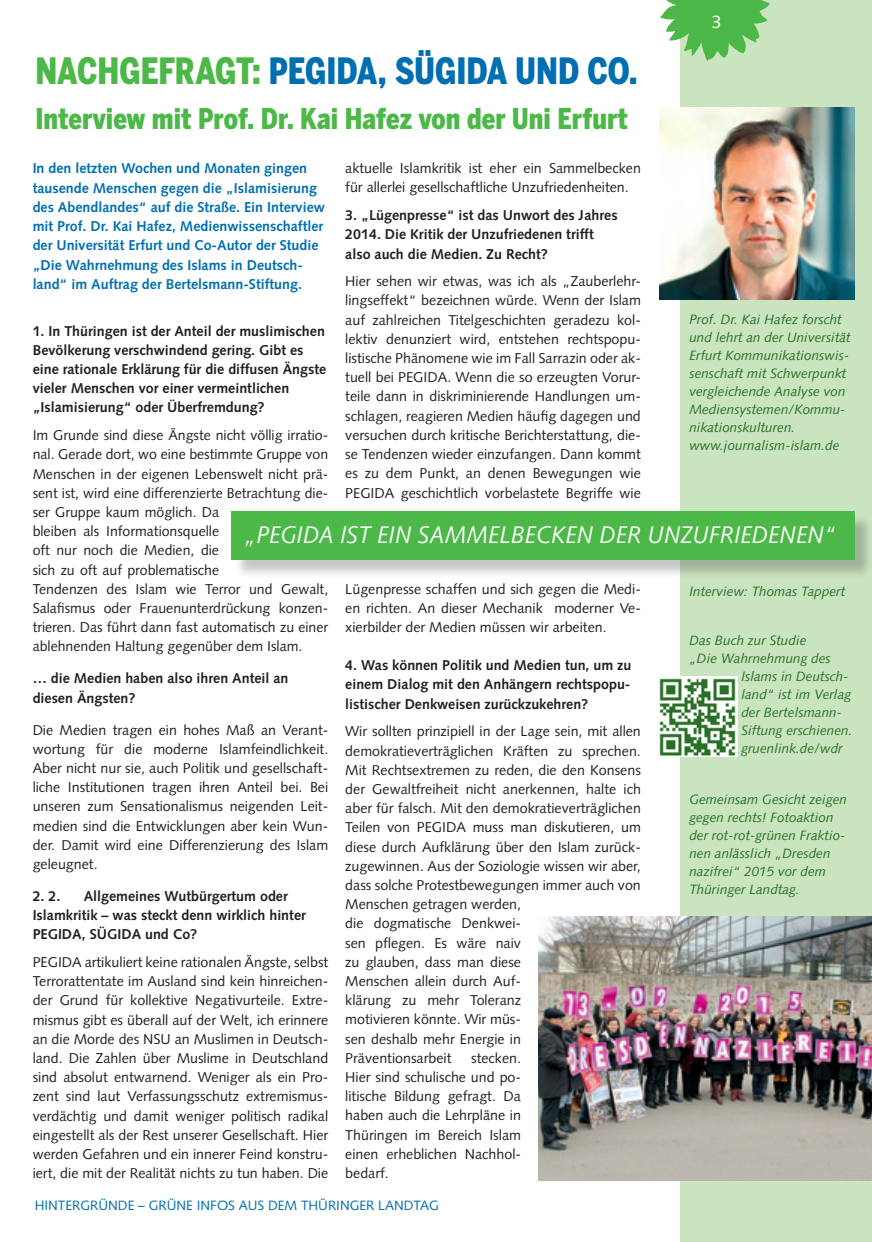
<style>
.page{position:relative;width:872px;height:1242px;background:#fff}
.page>*{position:absolute;margin:0;border:0;box-sizing:border-box;transform-origin:0 0}
.t1{font:900 36px "Benton Sans Cond";letter-spacing:-.005em;color:#006fb1;scale:.92 1}
.t2{font:900 36px "Benton Sans Cond";color:#4cb848;scale:.92 1}
.t3{font:900 28.5px "Benton Sans Cond";color:#4cb848;scale:.94 1}
.t4{font:italic 24px "Syntax";color:#fff;scale:.94 1}
.t5{font:18px "Syntax";color:#fff}
.t6{font:14.25px/19.2px "Syntax";color:#231f20;text-align:justify}
.t7{font:700 14.25px/19.2px "Syntax";color:#231f20}
.t8{font:700 14.25px/19.2px "Syntax";color:#006fb1}
.t9{font:italic 13.5px/18px "Syntax";color:#266f25}
.t10{font:13.5px "Syntax";color:#006fb1}
.s1{color:#4cb848}
</style>
<div class="page">
<div style="left:680px;top:0;width:192px;height:1242px;background:#cae4c0"></div>
<svg style="left:660px;top:0;width:110px;height:61px"></svg>
<hr style="left:0;top:0;width:1px;height:1242px;background:#aad59b">
<img style="left:0;top:96px;width:1px;height:1146px">
<img style="left:659px;top:107px;width:196px;height:193px">
<div style="left:234px;top:514px;width:638px;height:64px;background:#231f20;opacity:.25"></div>
<div style="left:232px;top:511px;width:623px;height:49px;background:#4cb848"></div>
<img style="left:659px;top:677px;width:78px;height:79px">
<img style="left:538px;top:916px;width:334px;height:264px">
<p class="t5" style="left:712px;top:12px;width:12px">3</p>
<h1 class="t2" style="left:35px;top:50px;width:23px">NACH</h1>
<h1 class="t1" style="left:119px;top:50px;width:565px"><span class="s1">GEFRAGT:</span> PEGIDA, SÜGIDA und Co.</h1>
<h2 class="t3" style="left:35px;top:102px;width:632px">Interview mit Prof. Dr. Kai Hafez von der Uni Erfurt</h2>
<p class="t8" style="left:33px;top:159px;width:294px">In den letzten Wochen und Monaten gingen tausende Menschen gegen die „Islamisierung des Abendlandes“ auf die Straße. Ein Interview mit Prof. Dr. Kai Hafez, Medienwissenschaftler der Universität Erfurt und Co-Autor der Studie „Die Wahrnehmung des Islams in Deutsch&shy;land“ im Auftrag der Bertelsmann-Stiftung.</p>
<p class="t7" style="left:33px;top:321px;width:295px">1. In Thüringen ist der Anteil der muslimischen Bevölkerung verschwindend gering. Gibt es eine rationale Erklärung für die diffusen Ängste vieler Menschen vor einer vermeintlichen „Islamisierung“ oder Überfremdung?</p>
<p class="t6" style="left:33px;top:426px;width:297px;text-align:left">Im Grunde sind diese Ängste nicht völlig irratio&shy;nal. Gerade dort, wo eine bestimmte Gruppe von Menschen in der eigenen Lebenswelt nicht prä&shy;sent ist, wird eine differenzierte Betrachtung die&shy;ser Gruppe kaum möglich. Da<br>bleiben als Informationsquelle<br>oft nur noch die Medien, die<br>sich zu oft auf problematische<br>Tendenzen des Islam wie Terror und Gewalt, Salafismus oder Frauenunterdrückung konzen&shy;trieren. Das führt dann fast automatisch zu einer ablehnenden Haltung gegenüber dem Islam.</p>
<p class="t7" style="left:33px;top:669px;width:257px">… die Medien haben also ihren Anteil an diesen Ängsten?</p>
<p class="t6" style="left:33px;top:720px;width:297px">Die Medien tragen ein hohes Maß an Verant&shy;wortung für die moderne Islamfeindlichkeit.<br>Aber nicht nur sie, auch Politik und gesellschaft&shy;liche Institutionen tragen ihren Anteil bei. Bei unseren zum Sensationalismus neigenden Leit&shy;medien sind die Entwicklungen aber kein Wun&shy;der. Damit wird eine Differenzierung des Islam geleugnet.</p>
<p class="t7" style="left:33px;top:886px;width:29px">2. 2.</p>
<p class="t6" style="left:345px;top:159px;width:297px">aktuelle Islamkritik ist eher ein Sammelbecken für allerlei gesellschaftliche Unzufriedenheiten.</p>
<p class="t7" style="left:345px;top:206px;width:274px">3. „Lügenpresse“ ist das Unwort des Jahres<br>2014. Die Kritik der Unzufriedenen trifft also auch die Medien. Zu Recht?</p>
<p class="t6" style="left:345px;top:272px;width:297px">Hier sehen wir etwas, was ich als „Zauberlehr&shy;lingseffekt“ bezeichnen würde. Wenn der Islam auf zahlreichen Titelgeschichten geradezu kol&shy;lektiv denunziert wird, entstehen rechtspopu&shy;listische Phänomene wie im Fall Sarrazin oder ak&shy;tuell bei PEGIDA. Wenn die so erzeugten Vorur&shy;teile dann in diskriminierende Handlungen um&shy;schlagen, reagieren Medien häufig dagegen und versuchen durch kritische Berichterstattung, die&shy;se Tendenzen wieder einzufangen. Dann kommt es zu dem Punkt, an denen Bewegungen wie PEGIDA geschichtlich vorbelastete Begriffe wie</p>
<p class="t9" style="left:689px;top:310px;width:163px">Prof. Dr. Kai Hafez forscht und lehrt an der Universität<br>Erfurt Kommunikationswis&shy;senschaft mit Schwerpunkt vergleichende Analyse von<br>Mediensystemen/Kommu&shy;nikationskulturen. www.journalism-islam.de</p>
<h3 class="t4" style="left:244px;top:520px;width:214px">„PEGIDA ist ein Sammelbecken</h3>
<h3 class="t4" style="left:600px;top:520px;width:16px">der</h3>
<h3 class="t4" style="left:648px;top:520px;width:63px">Unzufriedenen</h3>
<h3 class="t4" style="left:824px;top:520px;width:15px">“</h3>
<p class="t6" style="left:345px;top:579px;width:297px">Lügenpresse schaffen und sich gegen die Medi&shy;en richten. An dieser Mechanik moderner Ve&shy;xierbilder der Medien müssen wir arbeiten.</p>
<p class="t7" style="left:345px;top:656px;width:288px;text-align:justify">4. Was können Politik und Medien tun, um zu einem Dialog mit den Anhängern rechtspopu&shy;listischer Denkweisen zurückzukehren?</p>
<p class="t6" style="left:345px;top:722px;width:297px;text-align:left">Wir sollten prinzipiell in der Lage sein, mit allen demokratieverträglichen Kräften zu sprechen.<br>Mit Rechtsextremen zu reden, die den Konsens der Gewaltfreiheit nicht anerkennen, halte ich aber für falsch. Mit den demokratieverträglichen Teilen von PEGIDA muss man diskutieren, um diese durch Aufklärung über den Islam zurück&shy;zugewinnen. Aus der Soziologie wissen wir aber, dass solche Protestbewegungen immer auch von Menschen getragen werden,<br>die dogmatische Denkwei-<br>sen pflegen. Es wäre naiv<br>zu glauben, dass man diese<br>Menschen allein durch Auf-<br>klärung zu mehr Toleranz<br>motivieren könnte. Wir müs-<br>sen deshalb mehr Energie in<br>Präventionsarbeit</p>
<p class="t9" style="left:689px;top:582px;width:157px">Interview: Thomas Tappert</p>
<p class="t9" style="left:689px;top:631px;width:119px">Das Buch zur Studie</p>
<p class="t9" style="left:689px;top:649px;width:143px">„Die Wahrnehmung des</p>
<p class="t9" style="left:741px;top:667px;width:109px">Islams in Deutsch-</p>
<p class="t9" style="left:741px;top:685px;width:111px">land“ ist im Verlag</p>
<p class="t9" style="left:741px;top:703px;width:102px">der Bertelsmann-</p>
<p class="t9" style="left:741px;top:721px;width:113px">Siftung erschienen.</p>
<p class="t9" style="left:741px;top:739px;width:103px">gruenlink.de/wdr</p>
<p class="t9" style="left:689px;top:790px;width:159px">Gemeinsam Gesicht zeigen gegen rechts! Fotoaktion der rot-rot-grünen Fraktio&shy;nen anlässlich „Dresden nazifrei“ 2015 vor dem<br>Thüringer Landtag.</p>
<p class="t7" style="left:33px;top:886px;width:275px;text-indent:51px">Allgemeines Wutbürgertum oder<br>Islamkritik – was steckt denn wirklich hinter<br>PEGIDA, SÜGIDA und Co?</p>
<p class="t6" style="left:33px;top:952px;width:297px">PEGIDA artikuliert keine rationalen Ängste, selbst Terrorattentate im Ausland sind kein hinreichen&shy;der Grund für kollektive Negativurteile. Extre&shy;mismus gibt es überall auf der Welt, ich erinnere an die Morde des NSU an Muslimen in Deutsch&shy;land. Die Zahlen über Muslime in Deutschland sind absolut entwarnend. Weniger als ein Pro&shy;zent sind laut Verfassungsschutz extremismus&shy;verdächtig und damit weniger politisch radikal eingestellt als der Rest unserer Gesellschaft. Hier werden Gefahren und ein innerer Feind konstru&shy;iert, die mit der Realität nichts zu tun haben. Die</p>
<p class="t6" style="left:345px;top:1048px;width:177px;text-indent:126px">stecken.<br>Hier sind schulische und po&shy;litische Bildung gefragt. Da haben auch die Lehrpläne in Thüringen im Bereich Islam einen erheblichen Nachhol&shy;bedarf.</p>
<p class="t10" style="left:35px;top:1197px;width:19px">Hintergründe</p>
<p class="t10" style="left:138px;top:1197px;width:30px">– Grüne</p>
<p class="t10" style="left:197px;top:1197px;width:9px">infos</p>
<p class="t10" style="left:239px;top:1197px;width:10px">aus</p>
<p class="t10" style="left:268px;top:1197px;width:50px">dem Thüringer</p>
<p class="t10" style="left:378px;top:1197px;width:10px">Landtag</p>
</div>
